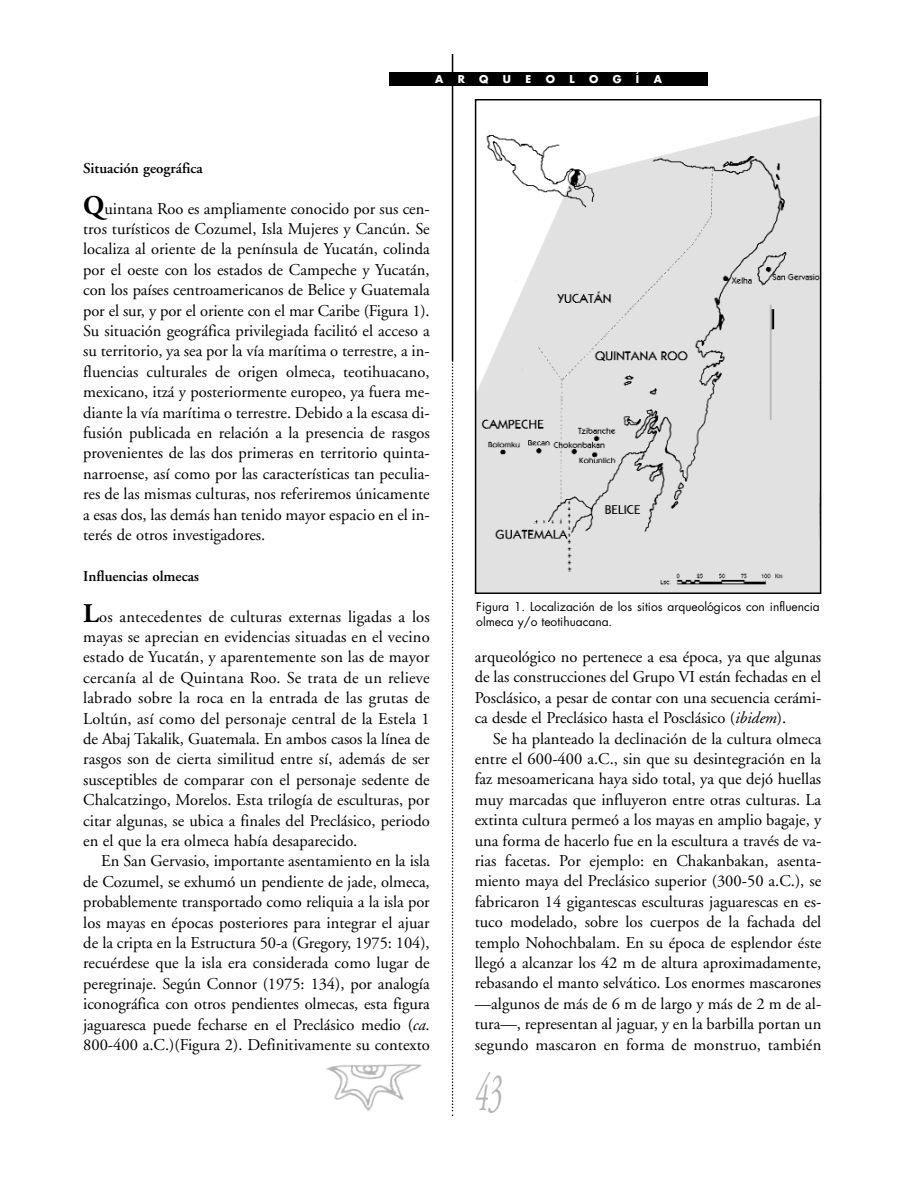
<style>
.page{position:relative;width:918px;height:1188px;background:#fff}
.page>*{position:absolute;margin:0;border:0;box-sizing:border-box;transform-origin:0 0}
.t1{font:italic 54px "Adobe Garamond";color:#b3b3b3;scale:.5 1}
.t2{font:16.5px/20.4px "Adobe Garamond";color:#000;text-align:justify}
.t3{font:600 15px "Adobe Garamond";color:#000}
.t4{font:12px/15px "Futura";color:#000}
.t5{font:700 10.5px "Futura";color:#fff}
.s1{font-weight:700;font-size:27px}
.s2{font-style:italic}
</style>
<div class="page">
<hr style="left:452px;top:54px;width:1px;height:306px;background:#000">
<svg style="left:452px;top:360px;width:1px;height:756px"></svg>
<div style="left:389px;top:72px;width:319px;height:14px;background:#000"></div>
<img style="left:478px;top:116px;width:340px;height:475px">
<div style="left:475px;top:99px;width:346px;height:495px;border:2px solid #000"></div>
<img style="left:326px;top:1064px;width:96px;height:47px">
<p class="t5" style="left:435px;top:74px;width:10px">A</p>
<p class="t5" style="left:458px;top:74px;width:9px">R</p>
<p class="t5" style="left:479px;top:74px;width:11px">Q</p>
<p class="t5" style="left:503px;top:74px;width:10px">U</p>
<p class="t5" style="left:526px;top:74px;width:7px">E</p>
<p class="t5" style="left:546px;top:74px;width:11px">O</p>
<p class="t5" style="left:569px;top:74px;width:7px">L</p>
<p class="t5" style="left:589px;top:74px;width:11px">O</p>
<p class="t5" style="left:613px;top:74px;width:10px">G</p>
<p class="t5" style="left:636px;top:74px;width:5px">Í</p>
<p class="t5" style="left:654px;top:74px;width:10px">A</p>
<p class="t3" style="left:83px;top:162px;width:121px">Situación geográfica</p>
<p class="t2" style="left:83px;top:200px;width:348px"><span class="s1">Q</span>uintana Roo es ampliamente conocido por sus cen&shy;tros turísticos de Cozumel, Isla Mujeres y Cancún. Se localiza al oriente de la península de Yucatán, colinda por el oeste con los estados de Campeche y Yucatán, con los países centroamericanos de Belice y Guatemala por el sur, y por el oriente con el mar Caribe (Figura 1).<br>Su situación geográfica privilegiada facilitó el acceso a su territorio, ya sea por la vía marítima o terrestre, a in&shy;fluencias culturales de origen olmeca, teotihuacano, mexicano, itzá y posteriormente europeo, ya fuera me&shy;diante la vía marítima o terrestre. Debido a la escasa di&shy;fusión publicada en relación a la presencia de rasgos provenientes de las dos primeras en territorio quinta&shy;narroense, así como por las características tan peculia&shy;res de las mismas culturas, nos referiremos únicamente a esas dos, las demás han tenido mayor espacio en el in&shy;terés de otros investigadores.</p>
<p class="t3" style="left:83px;top:570px;width:117px">Influencias olmecas</p>
<p class="t2" style="left:83px;top:608px;width:348px"><span class="s1">L</span>os antecedentes de culturas externas ligadas a los mayas se aprecian en evidencias situadas en el vecino estado de Yucatán, y aparentemente son las de mayor cercanía al de Quintana Roo. Se trata de un relieve labrado sobre la roca en la entrada de las grutas de Loltún, así como del personaje central de la Estela 1 de Abaj Takalik, Guatemala. En ambos casos la línea de rasgos son de cierta similitud entre sí, además de ser susceptibles de comparar con el personaje sedente de Chalcatzingo, Morelos. Esta trilogía de esculturas, por citar algunas, se ubica a finales del Preclásico, periodo en el que la era olmeca había desaparecido.</p>
<p class="t2" style="left:83px;top:852px;width:348px;text-indent:18px">En San Gervasio, importante asentamiento en la isla de Cozumel, se exhumó un pendiente de jade, olmeca, probablemente transportado como reliquia a la isla por los mayas en épocas posteriores para integrar el ajuar de la cripta en la Estructura 50-a (Gregory, 1975: 104), recuérdese que la isla era considerada como lugar de peregrinaje. Según Connor (1975: 134), por analogía iconográfica con otros pendientes olmecas, esta figura jaguaresca puede fecharse en el Preclásico medio (<span class="s2">ca</span>.<br>800-400 a.C.)(Figura 2). Definitivamente su contexto</p>
<p class="t4" style="left:476px;top:600px;width:345px">Figura 1. Localización de los sitios arqueológicos con influencia olmeca y/o teotihuacana.</p>
<p class="t2" style="left:475px;top:648px;width:348px">arqueológico no pertenece a esa época, ya que algunas de las construcciones del Grupo VI están fechadas en el Posclásico, a pesar de contar con una secuencia cerámi&shy;ca desde el Preclásico hasta el Posclásico (<span class="s2">ibidem</span>).</p>
<p class="t2" style="left:475px;top:730px;width:348px;text-indent:18px">Se ha planteado la declinación de la cultura olmeca entre el 600-400 a.C., sin que su desintegración en la faz mesoamericana haya sido total, ya que dejó huellas muy marcadas que influyeron entre otras culturas. La extinta cultura permeó a los mayas en amplio bagaje, y una forma de hacerlo fue en la escultura a través de va&shy;rias facetas. Por ejemplo: en Chakanbakan, asenta&shy;miento maya del Preclásico superior (300-50 a.C.), se fabricaron 14 gigantescas esculturas jaguarescas en es&shy;tuco modelado, sobre los cuerpos de la fachada del templo Nohochbalam. En su época de esplendor éste llegó a alcanzar los 42 m de altura aproximadamente, rebasando el manto selvático. Los enormes mascarones —algunos de más de 6 m de largo y más de 2 m de al&shy;tura—, representan al jaguar, y en la barbilla portan un segundo mascaron en forma de monstruo, también</p>
<h1 class="t1" style="left:475px;top:1071px;width:56px">43</h1>
</div>
